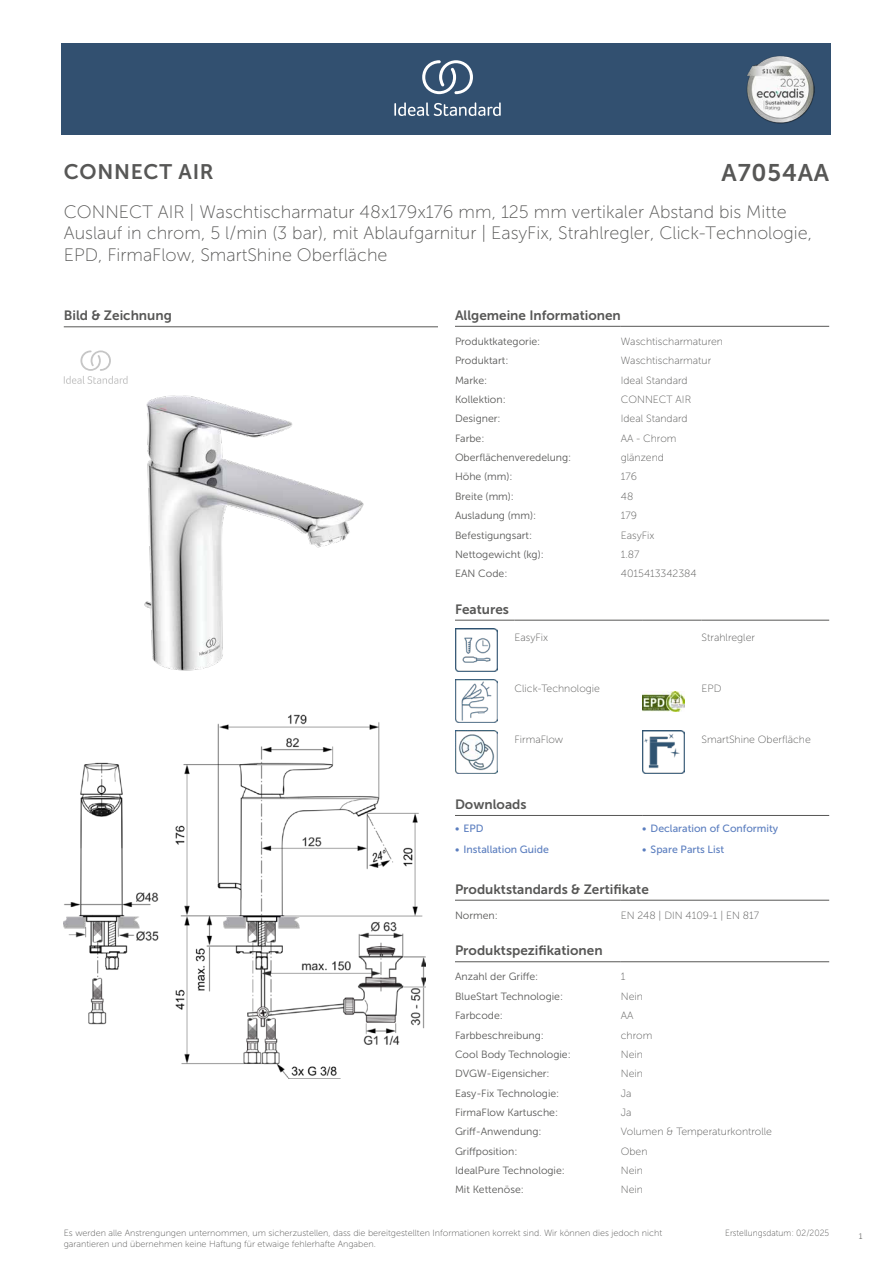
<style>
.page{position:relative;width:893px;height:1263px;background:#fff}
.page>*{position:absolute;margin:0;border:0;box-sizing:border-box;transform-origin:0 0}
.t1{font:24px "Museo Sans 700";letter-spacing:.035em;color:#575756}
.t2{font:21px "Museo Sans 700";letter-spacing:.035em;color:#575756}
.t3{font:18px/21.6px "Museo Sans 100";color:#575756}
.t4{font:13.5px "Museo Sans 700";color:#575756}
.t5{font:10.5px "Museo Sans 300";color:#575756}
.t6{font:10.5px "Museo Sans 100";color:#575756}
.t7{font:10.5px "Museo Sans 500";color:#5b7ebf}
.t8{font:9px/10.8px "Museo Sans 100";color:#575756}
.t9{font:9px "Museo Sans 100";color:#575756;scale:.95 1}
.t10{font:300 9px "Calibri";color:#575756;scale:.95 1}
</style>
<div class="page">
<div style="left:62px;top:43px;width:769px;height:91px;background:#325070"></div>
<hr style="left:455px;top:326px;width:166px;height:1px;background:#575756">
<hr style="left:621px;top:326px;width:208px;height:1px;background:#575756">
<hr style="left:455px;top:620px;width:59px;height:1px;background:#575756">
<hr style="left:514px;top:620px;width:128px;height:1px;background:#575756">
<hr style="left:642px;top:620px;width:60px;height:1px;background:#575756">
<hr style="left:702px;top:620px;width:127px;height:1px;background:#575756">
<img style="left:455px;top:629px;width:42px;height:42px">
<img style="left:455px;top:680px;width:42px;height:42px">
<img style="left:642px;top:691px;width:43px;height:20px">
<img style="left:455px;top:731px;width:42px;height:42px">
<img style="left:642px;top:731px;width:43px;height:42px">
<hr style="left:455px;top:815px;width:187px;height:1px;background:#575756">
<hr style="left:642px;top:815px;width:187px;height:1px;background:#575756">
<hr style="left:455px;top:900px;width:166px;height:1px;background:#575756">
<hr style="left:621px;top:900px;width:208px;height:1px;background:#575756">
<hr style="left:455px;top:961px;width:166px;height:1px;background:#575756">
<hr style="left:621px;top:961px;width:208px;height:1px;background:#575756">
<img style="left:64px;top:714px;width:361px;height:364px">
<hr style="left:64px;top:327px;width:374px;height:1px;background:#575756">
<svg style="left:64px;top:350px;width:64px;height:34px"></svg>
<img style="left:144px;top:395px;width:220px;height:275px">
<svg style="left:394px;top:102px;width:107px;height:14px"></svg>
<svg style="left:422px;top:60px;width:51px;height:34px"></svg>
<img style="left:746px;top:56px;width:68px;height:67px">
<h2 class="t2" style="left:64px;top:160px;width:152px">CONNECT AIR</h2>
<h1 class="t1" style="left:722px;top:160px;width:109px">A7054AA</h1>
<h3 class="t3" style="left:64px;top:201px;width:750px">CONNECT AIR | Waschtischarmatur 48x179x176 mm, 125 mm vertikaler Abstand bis Mitte<br>Auslauf in chrom, 5 l/min (3 bar), mit Ablaufgarnitur | EasyFix, Strahlregler, Click-Technologie,<br>EPD, FirmaFlow, SmartShine Oberfläche</h3>
<p class="t4" style="left:64px;top:308px;width:110px">Bild &amp; Zeichnung</p>
<p class="t4" style="left:455px;top:308px;width:167px">Allgemeine Informationen</p>
<p class="t5" style="left:455px;top:336px;width:87px">Produktkategorie:</p>
<p class="t6" style="left:621px;top:336px;width:104px">Waschtischarmaturen</p>
<p class="t5" style="left:455px;top:355px;width:55px">Produktart:</p>
<p class="t6" style="left:621px;top:355px;width:92px">Waschtischarmatur</p>
<p class="t5" style="left:455px;top:374px;width:34px">Marke:</p>
<p class="t6" style="left:621px;top:374px;width:68px">Ideal Standard</p>
<p class="t5" style="left:455px;top:394px;width:52px">Kollektion:</p>
<p class="t6" style="left:621px;top:394px;width:72px">CONNECT AIR</p>
<p class="t5" style="left:455px;top:413px;width:47px">Designer:</p>
<p class="t6" style="left:621px;top:413px;width:68px">Ideal Standard</p>
<p class="t5" style="left:455px;top:432px;width:31px">Farbe:</p>
<p class="t6" style="left:621px;top:433px;width:57px">AA - Chrom</p>
<p class="t5" style="left:455px;top:452px;width:118px">Oberflächenveredelung:</p>
<p class="t6" style="left:621px;top:452px;width:45px">glänzend</p>
<p class="t5" style="left:455px;top:471px;width:59px">Höhe (mm):</p>
<p class="t6" style="left:621px;top:471px;width:18px">176</p>
<p class="t5" style="left:455px;top:491px;width:61px">Breite (mm):</p>
<p class="t6" style="left:621px;top:491px;width:14px">48</p>
<p class="t5" style="left:455px;top:510px;width:83px">Ausladung (mm):</p>
<p class="t6" style="left:621px;top:510px;width:18px">179</p>
<p class="t5" style="left:455px;top:529px;width:79px">Befestigungsart:</p>
<p class="t6" style="left:621px;top:529px;width:35px">EasyFix</p>
<p class="t5" style="left:455px;top:549px;width:90px">Nettogewicht (kg):</p>
<p class="t6" style="left:621px;top:549px;width:20px">1.87</p>
<p class="t5" style="left:455px;top:568px;width:54px">EAN Code:</p>
<p class="t6" style="left:621px;top:568px;width:77px">4015413342384</p>
<p class="t4" style="left:455px;top:602px;width:55px">Features</p>
<p class="t6" style="left:514px;top:632px;width:35px">EasyFix</p>
<p class="t6" style="left:702px;top:632px;width:55px">Strahlregler</p>
<p class="t6" style="left:514px;top:683px;width:87px">Click-Technologie</p>
<p class="t6" style="left:702px;top:683px;width:21px">EPD</p>
<p class="t6" style="left:514px;top:734px;width:50px">FirmaFlow</p>
<p class="t6" style="left:702px;top:734px;width:111px">SmartShine Oberfläche</p>
<p class="t4" style="left:455px;top:797px;width:73px">Downloads</p>
<p class="t7" style="left:455px;top:823px;width:30px">• EPD</p>
<p class="t7" style="left:642px;top:823px;width:138px">• Declaration of Conformity</p>
<p class="t7" style="left:455px;top:844px;width:95px">• Installation Guide</p>
<p class="t7" style="left:642px;top:844px;width:84px">• Spare Parts List</p>
<p class="t4" style="left:455px;top:882px;width:195px">Produktstandards &amp; Zertifikate</p>
<p class="t5" style="left:455px;top:910px;width:44px">Normen:</p>
<p class="t6" style="left:621px;top:910px;width:140px">EN 248 | DIN 4109-1 | EN 817</p>
<p class="t4" style="left:455px;top:943px;width:149px">Produktspezifikationen</p>
<p class="t5" style="left:455px;top:971px;width:85px">Anzahl der Griffe:</p>
<p class="t6" style="left:621px;top:971px;width:6px">1</p>
<p class="t5" style="left:455px;top:990px;width:110px">BlueStart Technologie:</p>
<p class="t6" style="left:621px;top:991px;width:24px">Nein</p>
<p class="t5" style="left:455px;top:1010px;width:49px">Farbcode:</p>
<p class="t6" style="left:621px;top:1010px;width:14px">AA</p>
<p class="t5" style="left:455px;top:1029px;width:90px">Farbbeschreibung:</p>
<p class="t6" style="left:621px;top:1029px;width:33px">chrom</p>
<p class="t5" style="left:455px;top:1048px;width:117px">Cool Body Technologie:</p>
<p class="t6" style="left:621px;top:1049px;width:24px">Nein</p>
<p class="t5" style="left:455px;top:1068px;width:96px">DVGW-Eigensicher:</p>
<p class="t6" style="left:621px;top:1068px;width:24px">Nein</p>
<p class="t5" style="left:455px;top:1087px;width:106px">Easy-Fix Technologie:</p>
<p class="t6" style="left:621px;top:1087px;width:12px">Ja</p>
<p class="t5" style="left:455px;top:1107px;width:105px">FirmaFlow Kartusche:</p>
<p class="t6" style="left:621px;top:1107px;width:12px">Ja</p>
<p class="t5" style="left:455px;top:1126px;width:88px">Griff-Anwendung:</p>
<p class="t6" style="left:621px;top:1126px;width:153px">Volumen &amp; Temperaturkontrolle</p>
<p class="t5" style="left:455px;top:1145px;width:64px">Griffposition:</p>
<p class="t6" style="left:621px;top:1145px;width:28px">Oben</p>
<p class="t5" style="left:455px;top:1165px;width:111px">IdealPure Technologie:</p>
<p class="t6" style="left:621px;top:1165px;width:24px">Nein</p>
<p class="t5" style="left:455px;top:1184px;width:70px">Mit Kettenöse:</p>
<p class="t6" style="left:621px;top:1184px;width:24px">Nein</p>
<p class="t8" style="left:64px;top:1227px;width:600px">Es werden alle Anstrengungen unternommen, um sicherzustellen, dass die bereitgestellten Informationen korrekt sind. Wir können dies jedoch nicht garantieren und übernehmen keine Haftung für etwaige fehlerhafte Angaben.</p>
<p class="t9" style="left:725px;top:1228px;width:111px">Erstellungsdatum: 02/2025</p>
<p class="t10" style="left:858px;top:1230px;width:6px">1</p>
</div>
